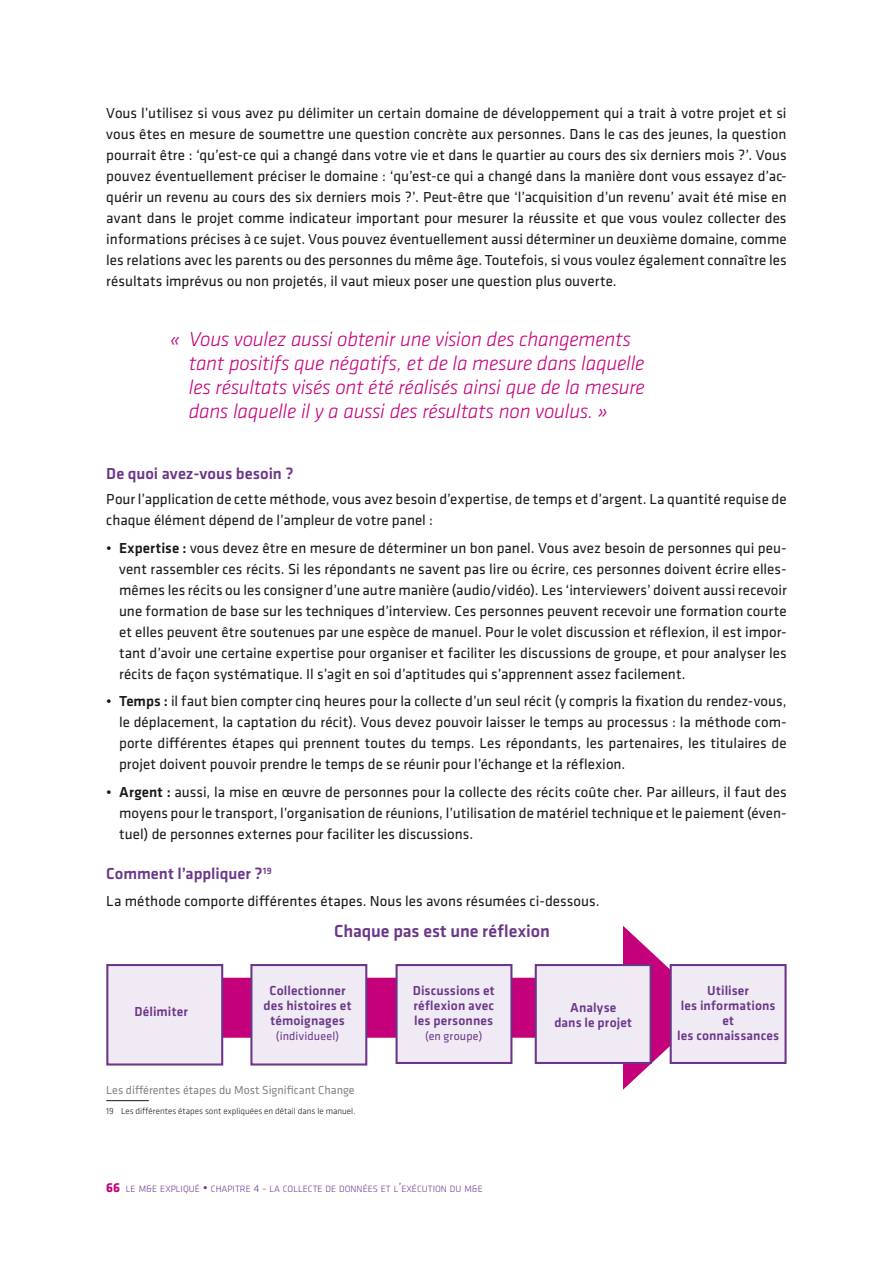
<style>
.page{position:relative;width:893px;height:1263px;background:#fff}
.page>*{position:absolute;margin:0;border:0;box-sizing:border-box;transform-origin:0 0}
.t1{font:italic 300 21px/24px "Klavika Basic";letter-spacing:-.01em;color:#c5007b}
.t2{font:500 18px "Klavika Basic";letter-spacing:.005em;color:#6b3689}
.t3{font:500 16.5px "Klavika Basic";color:#6b3689}
.t4{font:15px/21px "Klavika Basic";letter-spacing:.005em;color:#1a171b;text-align:justify}
.t5{font:500 13.5px/15px "Klavika Basic";letter-spacing:.01em;color:#6b3689;text-align:center}
.t6{font:12px "Klavika Basic";color:#868280}
.t7{font:12px "Klavika Basic";letter-spacing:.01em;color:#6b3689}
.t8{font:300 9.45px "Klavika Basic";color:#6b3689}
.t9{font:300 9px "Klavika Basic";color:#1a171b}
.s1{font-weight:500}
.s2{font-weight:700;font-size:13.5px;color:#c5007b}
.s3{font-size:9.75px}
.s4{font-size:13.5px}
.s5{font-size:10.5px}
</style>
<div class="page">
<hr style="left:106px;top:1100px;width:43px;height:1px;background:#1a171b">
<div style="left:109px;top:978px;width:558px;height:60px;background:#c5007b"></div>
<svg style="left:513px;top:925px;width:157px;height:165px"></svg>
<div style="left:573px;top:908px;width:50px;height:58px;background:#fff"></div>
<div style="left:573px;top:1064px;width:50px;height:58px;background:#fff"></div>
<div style="left:250px;top:964px;width:117px;height:101px;background:#efeaf4;border:2px solid #6b3689"></div>
<div style="left:396px;top:964px;width:116px;height:100px;background:#efeaf4;border:2px solid #6b3689"></div>
<div style="left:535px;top:964px;width:117px;height:100px;background:#efeaf4;border:2px solid #6b3689"></div>
<div style="left:670px;top:964px;width:117px;height:100px;background:#efeaf4;border:2px solid #6b3689"></div>
<div style="left:106px;top:964px;width:117px;height:101px;background:#efeaf4;border:2px solid #6b3689"></div>
<p class="t4" style="left:106px;top:102px;width:682px">Vous l’utilisez si vous avez pu délimiter un certain domaine de développement qui a trait à votre projet et si vous êtes en mesure de soumettre une question concrète aux personnes. Dans le cas des jeunes, la question pourrait être : ‘qu’est-ce qui a changé dans votre vie et dans le quartier au cours des six derniers mois ?’. Vous pouvez éventuellement préciser le domaine : ‘qu’est-ce qui a changé dans la manière dont vous essayez d’ac&shy;quérir un revenu au cours des six derniers mois ?’. Peut-être que ‘l’acquisition d’un revenu’ avait été mise en avant dans le projet comme indicateur important pour mesurer la réussite et que vous voulez collecter des informations précises à ce sujet. Vous pouvez éventuellement aussi déterminer un deuxième domaine, comme les relations avec les parents ou des personnes du même âge. Toutefois, si vous voulez également connaître les résultats imprévus ou non projetés, il vaut mieux poser une question plus ouverte.</p>
<h1 class="t1" style="left:189px;top:326px;width:457px;text-indent:-19px">« Vous voulez aussi obtenir une vision des changements tant positifs que négatifs, et de la mesure dans laquelle les résultats visés ont été réalisés ainsi que de la mesure dans laquelle il y a aussi des résultats non voulus. »</h1>
<p class="t3" style="left:106px;top:462px;width:189px">De quoi avez-vous besoin ?</p>
<p class="t4" style="left:106px;top:488px;width:682px">Pour l’application de cette méthode, vous avez besoin d’expertise, de temps et d’argent. La quantité requise de chaque élément dépend de l’ampleur de votre panel :</p>
<p class="t4" style="left:119px;top:537px;width:669px;text-indent:-13px">• <span class="s1">Expertise :</span> vous devez être en mesure de déterminer un bon panel. Vous avez besoin de personnes qui peu&shy;vent rassembler ces récits. Si les répondants ne savent pas lire ou écrire, ces personnes doivent écrire elles&shy;mêmes les récits ou les consigner d’une autre manière (audio/vidéo). Les ‘interviewers’ doivent aussi recevoir une formation de base sur les techniques d’interview. Ces personnes peuvent recevoir une formation courte et elles peuvent être soutenues par une espèce de manuel. Pour le volet discussion et réflexion, il est impor&shy;tant d’avoir une certaine expertise pour organiser et faciliter les discussions de groupe, et pour analyser les récits de façon systématique. Il s’agit en soi d’aptitudes qui s’apprennent assez facilement.</p>
<p class="t4" style="left:119px;top:690px;width:669px;text-indent:-13px">• <span class="s1">Temps :</span> il faut bien compter cinq heures pour la collecte d’un seul récit (y compris la fixation du rendez-vous, le déplacement, la captation du récit). Vous devez pouvoir laisser le temps au processus : la méthode com&shy;porte différentes étapes qui prennent toutes du temps. Les répondants, les partenaires, les titulaires de projet doivent pouvoir prendre le temps de se réunir pour l’échange et la réflexion.</p>
<p class="t4" style="left:119px;top:780px;width:669px;text-indent:-13px">• <span class="s1">Argent :</span> aussi, la mise en œuvre de personnes pour la collecte des récits coûte cher. Par ailleurs, il faut des moyens pour le transport, l’organisation de réunions, l’utilisation de matériel technique et le paiement (éven&shy;tuel) de personnes externes pour faciliter les discussions.</p>
<p class="t3" style="left:106px;top:862px;width:167px">Comment l’appliquer ?<sup>19</sup></p>
<p class="t4" style="left:106px;top:890px;width:495px">La méthode comporte différentes étapes. Nous les avons résumées ci-dessous.</p>
<p class="t5" style="left:135px;top:1003px;width:55px">Délimiter</p>
<p class="t2" style="left:334px;top:919px;width:217px">Chaque pas est une réflexion</p>
<p class="t5" style="left:264px;top:983px;width:89px">Collectionner des histoires et témoignages</p>
<p class="t7" style="left:276px;top:1028px;width:65px">(individueel)</p>
<p class="t5" style="left:413px;top:983px;width:83px;text-align:justify">Discussions et réflexion avec les personnes</p>
<p class="t7" style="left:425px;top:1029px;width:59px">(en groupe)</p>
<p class="t5" style="left:554px;top:999px;width:79px">Analyse<br>dans le projet</p>
<p class="t6" style="left:106px;top:1082px;width:250px">Les différentes étapes du Most Significant Change</p>
<p class="t9" style="left:106px;top:1106px;width:251px">19 Les différentes étapes sont expliquées en détail dans le manuel.</p>
<p class="t8" style="left:106px;top:1183px;width:378px"><span class="s2">66</span> LE M<span class="s3">&amp;</span>E EXPLIQUÉ <span class="s4">•</span> CHAPITRE <span class="s5">4 –</span> LA COLLECTE DE DONNÉES ET L<span class="s4">’</span>EXÉCUTION DU M<span class="s3">&amp;</span>E</p>
<p class="t5" style="left:677px;top:983px;width:103px">Utiliser<br>les informations et<br>les connaissances</p>
</div>
